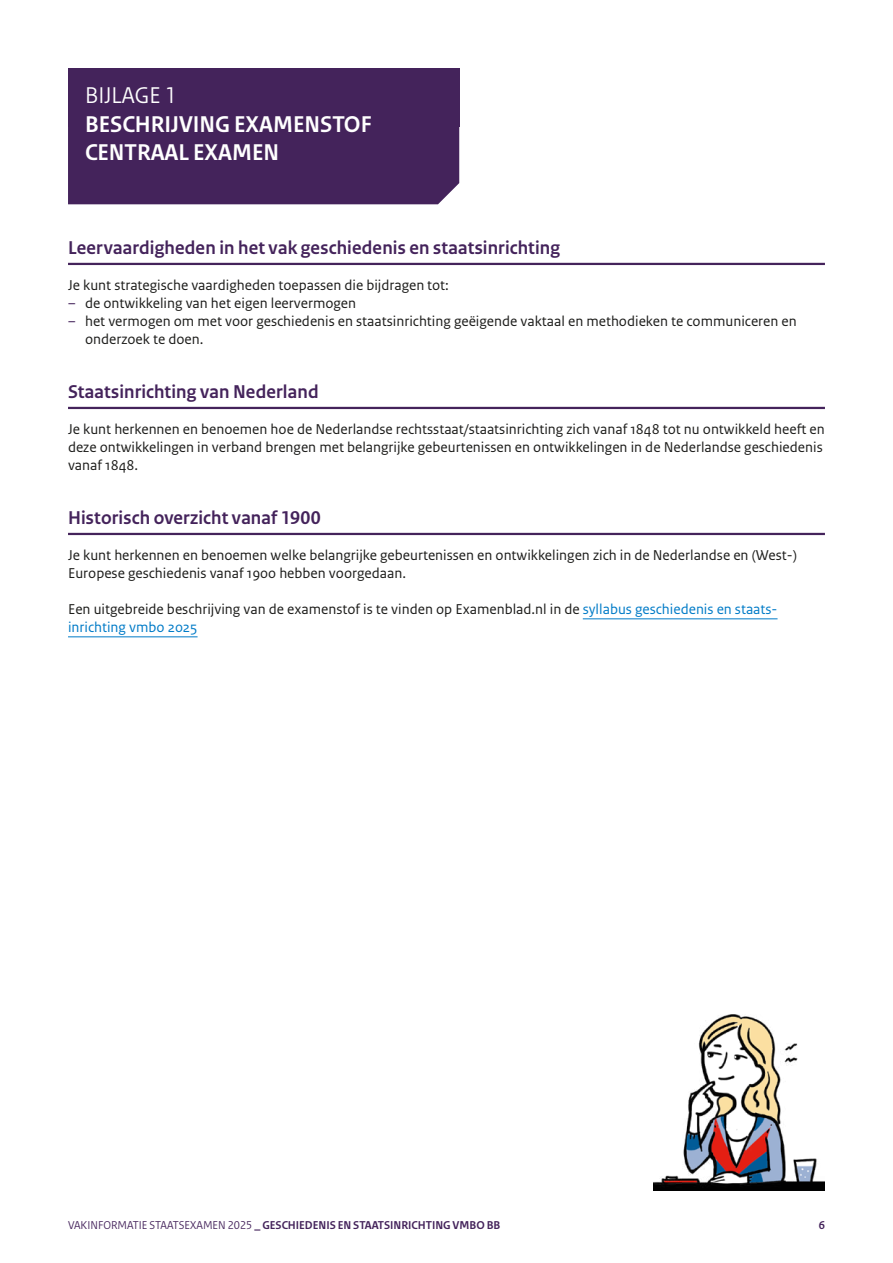
<style>
.page{position:relative;width:893px;height:1263px;background:#fff}
.page>*{position:absolute;margin:0;border:0;box-sizing:border-box;transform-origin:0 0}
.H3_bijlagekop-1b{font:700 24px/28.5px "Rijksoverheid Sans Heading";color:#fff}
.H2_bijlagekop-1a{font:24px "Rijksoverheid Sans Heading";color:#fff}
.H4_subkop_met_lijn{font:700 19.5px "Rijksoverheid Sans Heading";letter-spacing:.01em;color:#44235b}
.P_plat{font:15px/18px "Rijksoverheid Sans Text";color:#1d1d1b}
.t1{font:700 12px "Rijksoverheid Sans Heading";color:#44235b}
.s1{color:#44235b}
.s2{color:#007bc7}
.s3{font-weight:400}
</style>
<div class="page">
<div style="left:68px;top:68px;width:391px;height:58px;background:#44235b"></div>
<div style="left:68px;top:126px;width:391px;height:78px;background:#44235b"></div>
<img style="left:654px;top:1014px;width:171px;height:176px">
<hr style="left:68px;top:263px;width:757px;height:2px;background:#44235b">
<hr style="left:68px;top:407px;width:757px;height:2px;background:#44235b">
<hr style="left:68px;top:533px;width:757px;height:2px;background:#44235b">
<hr style="left:583px;top:618px;width:194px;height:1px;background:#007bc7">
<hr style="left:68px;top:636px;width:130px;height:1px;background:#007bc7">
<h2 class="H2_bijlagekop-1a" style="left:85px;top:81px;width:93px">BIJLAGE 1</h2>
<h3 class="H3_bijlagekop-1b" style="left:85px;top:110px;width:288px">BESCHRIJVING EXAMENSTOF<br>CENTRAAL EXAMEN</h3>
<h4 class="H4_subkop_met_lijn" style="left:68px;top:237px;width:493px">Leervaardigheden in het vak geschiedenis en staatsinrichting</h4>
<p class="P_plat" style="left:68px;top:277px;width:382px">Je kunt strategische vaardigheden toepassen die bijdragen tot:</p>
<p class="P_plat" style="left:68px;top:295px;width:290px"><span class="s1">–</span> de ontwikkeling van het eigen leervermogen</p>
<p class="P_plat" style="left:85px;top:313px;width:713px;text-indent:-17px"><span class="s1">–</span> het vermogen om met voor geschiedenis en staatsinrichting geëigende vaktaal en methodieken te communiceren en onderzoek te doen.</p>
<h4 class="H4_subkop_met_lijn" style="left:68px;top:381px;width:252px">Staatsinrichting van Nederland</h4>
<p class="P_plat" style="left:68px;top:421px;width:758px">Je kunt herkennen en benoemen hoe de Nederlandse rechtsstaat/staatsinrichting zich vanaf 1848 tot nu ontwikkeld heeft en deze ontwikkelingen in verband brengen met belangrijke gebeurtenissen en ontwikkelingen in de Nederlandse geschiedenis vanaf 1848.</p>
<h4 class="H4_subkop_met_lijn" style="left:68px;top:507px;width:254px">Historisch overzicht vanaf 1900</h4>
<p class="P_plat" style="left:68px;top:547px;width:730px">Je kunt herkennen en benoemen welke belangrijke gebeurtenissen en ontwikkelingen zich in de Nederlandse en (West-)<br>Europese geschiedenis vanaf 1900 hebben voorgedaan.</p>
<p class="P_plat" style="left:68px;top:601px;width:709px">Een uitgebreide beschrijving van de examenstof is te vinden op Examenblad.nl in de <span class="s2">syllabus geschiedenis en staats&shy;inrichting vmbo 2025</span></p>
<p class="t1" style="left:68px;top:1219px;width:434px"><span class="s3">VAKINFORMATIE STAATSEXAMEN 2025</span> _ GESCHIEDENIS EN STAATSINRICHTING VMBO BB</p>
<p class="t1" style="left:819px;top:1219px;width:8px">6</p>
</div>
